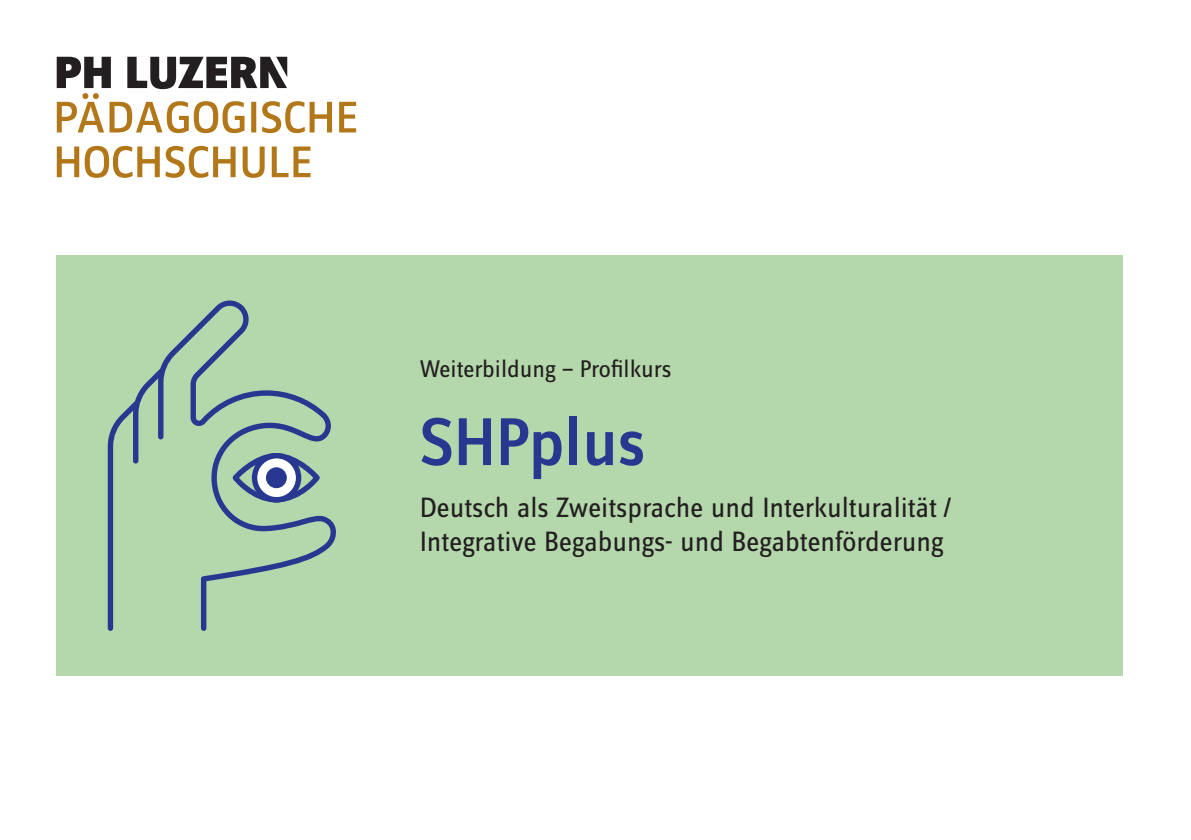
<style>
.page{position:relative;width:1191px;height:840px;background:#fff}
.page>*{position:absolute;margin:0;border:0;box-sizing:border-box;transform-origin:0 0}
.Headline{font:500 70px "Zine Sans Dis OT";color:#283890}
.Headline-2{font:29px "Zine Sans Dis OT";color:#231f20}
.Lauftext_normal{font:25px "Zine Sans Dis OT";color:#231f20}
</style>
<div class="page">
<div style="left:57px;top:255px;width:1066px;height:420px;background:#b5d7ac"></div>
<svg style="left:57px;top:146px;width:22px;height:31px"></svg>
<svg style="left:85px;top:146px;width:75px;height:32px"></svg>
<svg style="left:166px;top:146px;width:70px;height:32px"></svg>
<svg style="left:243px;top:146px;width:22px;height:32px"></svg>
<svg style="left:272px;top:146px;width:38px;height:31px"></svg>
<svg style="left:57px;top:57px;width:299px;height:76px"></svg>
<svg style="left:108px;top:300px;width:228px;height:330px"></svg>
<svg style="left:230px;top:450px;width:92px;height:55px"></svg>
<svg style="left:254px;top:455px;width:44px;height:44px"></svg>
<div style="left:252px;top:453px;width:49px;height:49px;border:5px solid #283890;border-radius:50%"></div>
<div style="left:269px;top:469px;width:15px;height:16px;background:#283890;border-radius:50%"></div>
<div style="left:266px;top:467px;width:21px;height:21px;border:5px solid #283890;border-radius:50%"></div>
<p class="Lauftext_normal" style="left:420px;top:357px;width:253px">Weiterbildung — Profilkurs</p>
<p class="Headline" style="left:420px;top:407px;width:227px">SHPplus</p>
<p class="Headline-2" style="left:420px;top:493px;width:534px">Deutsch als Zweitsprache und Interkulturalität /</p>
<p class="Headline-2" style="left:420px;top:527px;width:525px">Integrative Begabungs- und Begabtenförderung</p>
</div>
